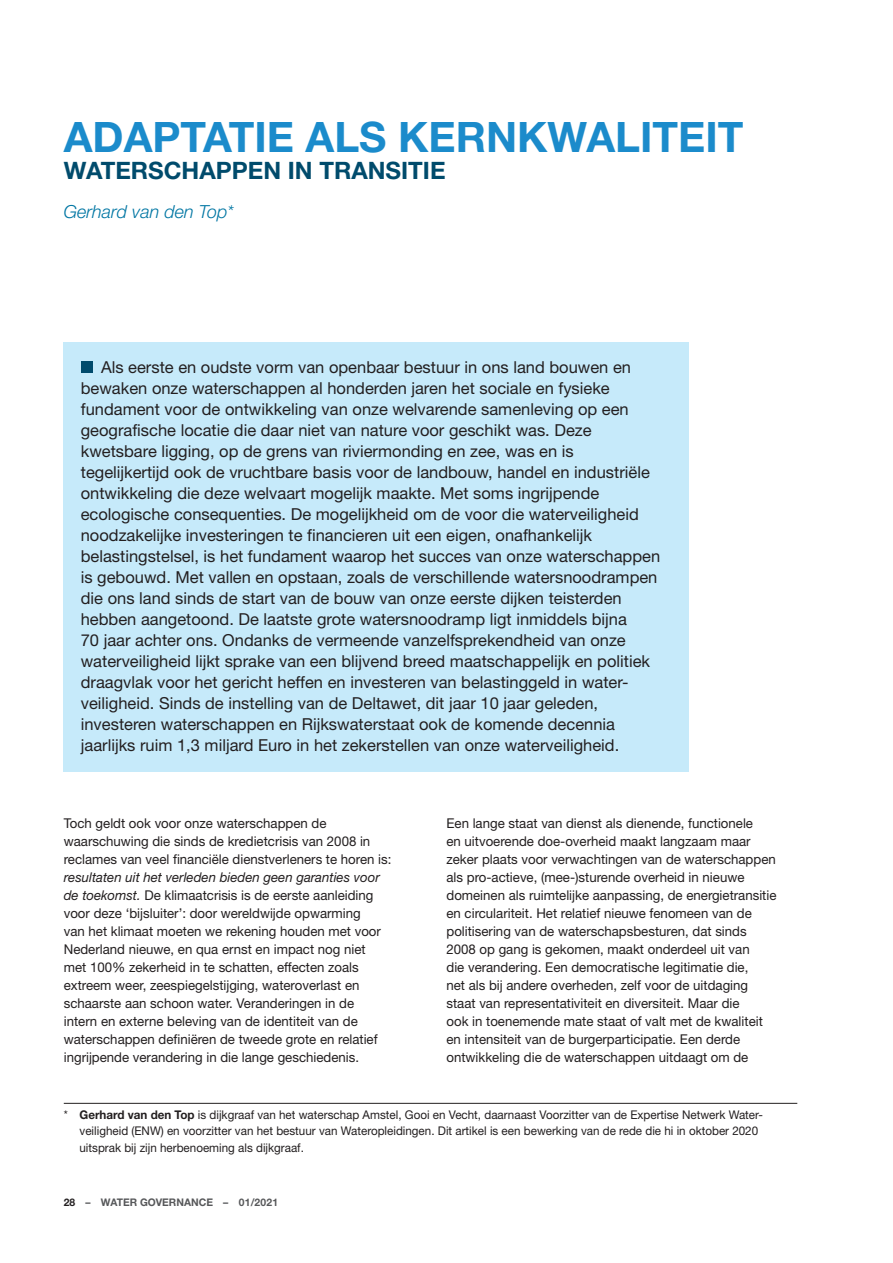
<style>
.page{position:relative;width:893px;height:1263px;background:#fff}
.page>*{position:absolute;margin:0;border:0;box-sizing:border-box;transform-origin:0 0}
.t1{font:700 42px "Helvetica Neue";color:#1b8bcb}
.t2{font:700 24px "Helvetica Neue";color:#004b6c}
.t3{font:italic 300 18px "Helvetica Neue";color:#0076a3}
.t4{font:16.5px/21px "Helvetica Neue";color:#231f20}
.t5{font:13.5px/18px "Helvetica Neue";color:#231f20}
.t6{font:12px/16.5px "Helvetica Neue";color:#231f20}
.t7{font:700 10.5px "Helvetica Neue";color:#57585a}
.s1{font-style:italic}
.s2{font-weight:700}
.s3{color:#231f20}
</style>
<div class="page">
<div style="left:64px;top:342px;width:625px;height:430px;background:#c6eafa"></div>
<hr style="left:64px;top:1103px;width:733px;height:1px;background:#231f20">
<div style="left:81px;top:361px;width:12px;height:12px;background:#004b6c"></div>
<h1 class="t1" style="left:64px;top:111px;width:681px">ADAPTATIE ALS KERNKWALITEIT</h1>
<h2 class="t2" style="left:64px;top:156px;width:383px">WATERSCHAPPEN IN TRANSITIE</h2>
<h3 class="t3" style="left:64px;top:201px;width:172px">Gerhard van den Top*</h3>
<p class="t4" style="left:81px;top:356px;width:581px;text-indent:20px">Als eerste en oudste vorm van openbaar bestuur in ons land bouwen en bewaken onze waterschappen al honderden jaren het sociale en fysieke fundament voor de ontwikkeling van onze welvarende samenleving op een geografische locatie die daar niet van nature voor geschikt was. Deze kwetsbare ligging, op de grens van riviermonding en zee, was en is tegelijkertijd ook de vruchtbare basis voor de landbouw, handel en industriële ontwikkeling die deze welvaart mogelijk maakte. Met soms ingrijpende ecologische consequenties. De mogelijkheid om de voor die waterveiligheid noodzakelijke investeringen te financieren uit een eigen, onafhankelijk belastingstelsel, is het fundament waarop het succes van onze waterschappen is gebouwd. Met vallen en opstaan, zoals de verschillende watersnoodrampen die ons land sinds de start van de bouw van onze eerste dijken teisterden hebben aangetoond. De laatste grote watersnoodramp ligt inmiddels bijna<br>70 jaar achter ons. Ondanks de vermeende vanzelfsprekendheid van onze waterveiligheid lijkt sprake van een blijvend breed maatschappelijk en politiek draagvlak voor het gericht heffen en investeren van belastinggeld in water&shy;veiligheid. Sinds de instelling van de Deltawet, dit jaar 10 jaar geleden, investeren waterschappen en Rijkswaterstaat ook de komende decennia jaarlijks ruim 1,3 miljard Euro in het zekerstellen van onze waterveiligheid.</p>
<p class="t5" style="left:64px;top:814px;width:329px">Toch geldt ook voor onze waterschappen de waarschuwing die sinds de kredietcrisis van 2008 in reclames van veel financiële dienstverleners te horen is:</p>
<p class="t5" style="left:64px;top:868px;width:319px"><span class="s1">resultaten uit het verleden bieden geen garanties voor de toekomst.</span> De klimaatcrisis is de eerste aanleiding voor deze ‘bijsluiter’: door wereldwijde opwarming van het klimaat moeten we rekening houden met voor Nederland nieuwe, en qua ernst en impact nog niet met 100% zekerheid in te schatten, effecten zoals extreem weer, zeespiegelstijging, wateroverlast en schaarste aan schoon water. Veranderingen in de intern en externe beleving van de identiteit van de waterschappen definiëren de tweede grote en relatief ingrijpende verandering in die lange geschiedenis.</p>
<p class="t5" style="left:446px;top:814px;width:331px">Een lange staat van dienst als dienende, functionele<br>en uitvoerende doe-overheid maakt langzaam maar zeker plaats voor verwachtingen van de waterschappen als pro-actieve, (mee-)sturende overheid in nieuwe domeinen als ruimtelijke aanpassing, de energietransitie en circulariteit. Het relatief nieuwe fenomeen van de politisering van de waterschapsbesturen, dat sinds 2008 op gang is gekomen, maakt onderdeel uit van<br>die verandering. Een democratische legitimatie die,<br>net als bij andere overheden, zelf voor de uitdaging staat van representativiteit en diversiteit. Maar die<br>ook in toenemende mate staat of valt met de kwaliteit en intensiteit van de burgerparticipatie. Een derde ontwikkeling die de waterschappen uitdaagt om de</p>
<p class="t6" style="left:80px;top:1106px;width:684px;text-indent:-16px">* <span class="s2">Gerhard van den Top</span> is dijkgraaf van het waterschap Amstel, Gooi en Vecht, daarnaast Voorzitter van de Expertise Netwerk Water&shy;veiligheid (ENW) en voorzitter van het bestuur van Wateropleidingen. Dit artikel is een bewerking van de rede die hi in oktober 2020 uitsprak bij zijn herbenoeming als dijkgraaf.</p>
<p class="t7" style="left:64px;top:1196px;width:216px"><span class="s3">28</span> – WATER GOVERNANCE – 01/2021</p>
</div>
